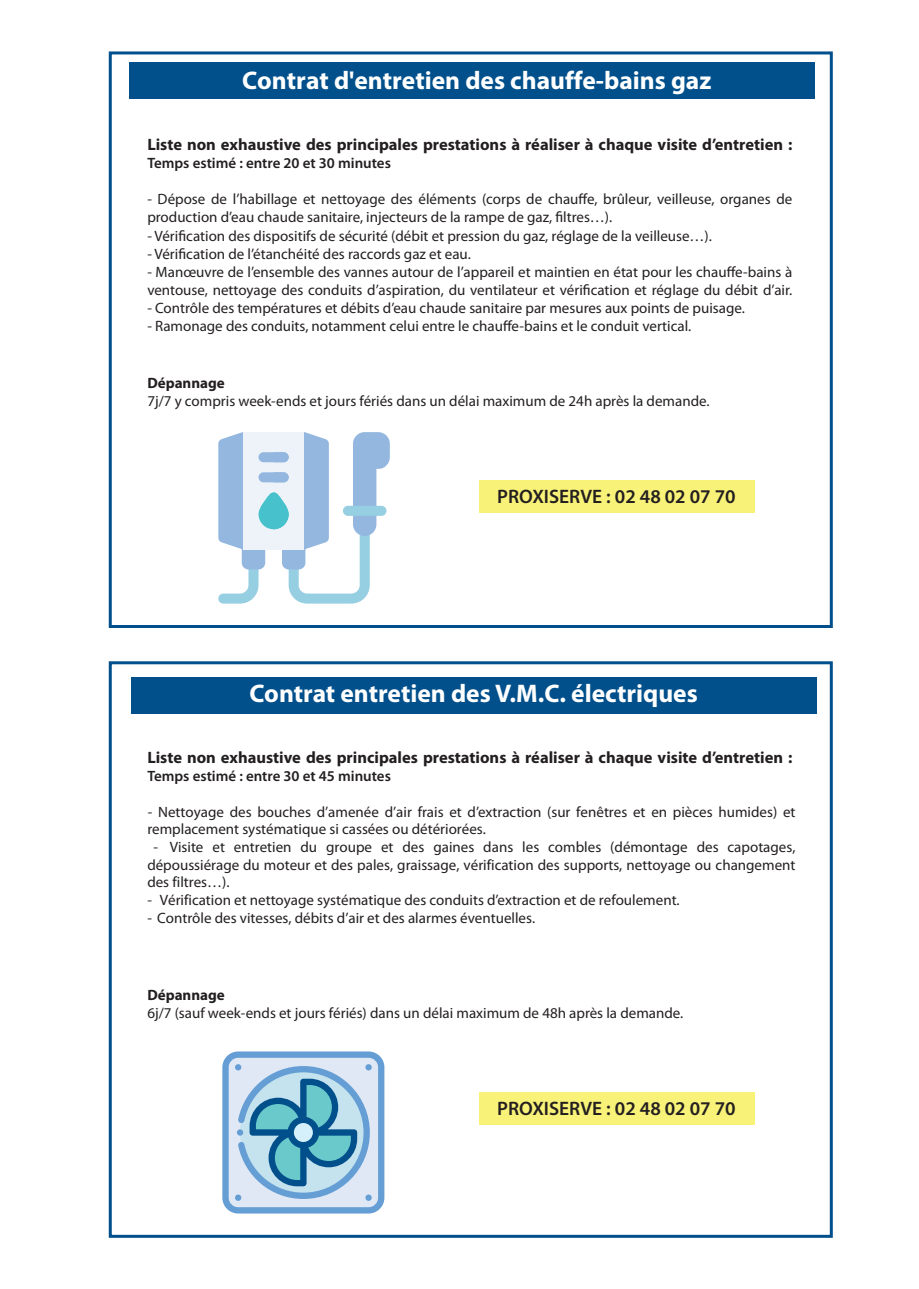
<style>
.page{position:relative;width:919px;height:1289px;background:#fff}
.page>*{position:absolute;margin:0;border:0;box-sizing:border-box;transform-origin:0 0}
.t1{font:700 25.5px "Myriad Pro";color:#fff}
.t2{font:600 19.5px "Myriad Pro";color:#231f20}
.t3{font:700 16.5px "Myriad Pro";color:#231f20}
.t4{font:15px/17.4px "Myriad Pro";color:#231f20}
.t5{font:600 15px "Myriad Pro";color:#231f20}
.t6{font:700 15px "Myriad Pro";color:#231f20}
</style>
<div class="page">
<div style="left:129px;top:63px;width:685px;height:36px;background:#01508b"></div>
<div style="left:131px;top:677px;width:685px;height:36px;background:#01508b"></div>
<div style="left:109px;top:51px;width:723px;height:577px;border:3px solid #01508b"></div>
<div style="left:109px;top:661px;width:723px;height:576px;border:3px solid #01508b"></div>
<div style="left:479px;top:480px;width:276px;height:32px;background:#f9f278"></div>
<svg style="left:218px;top:432px;width:172px;height:171px"></svg>
<div style="left:479px;top:1092px;width:276px;height:32px;background:#f9f278"></div>
<svg style="left:222px;top:1051px;width:162px;height:162px;background:#93bed9"></svg>
<h1 class="t1" style="left:242px;top:63px;width:471px">Contrat d'entretien des chauffe-bains gaz</h1>
<p class="t3" style="left:147px;top:139px;width:646px">Liste non exhaustive des principales prestations à réaliser à chaque visite d’entretien :</p>
<p class="t5" style="left:147px;top:158px;width:245px">Temps estimé : entre 20 et 30 minutes</p>
<p class="t4" style="left:147px;top:192px;width:646px;line-height:18px">- Dépose de l’habillage et nettoyage des éléments (corps de chauffe, brûleur, veilleuse, organes de production d’eau chaude sanitaire, injecteurs de la rampe de gaz, filtres…).</p>
<p class="t4" style="left:147px;top:228px;width:566px">- Vérification des dispositifs de sécurité (débit et pression du gaz, réglage de la veilleuse…).</p>
<p class="t4" style="left:147px;top:246px;width:325px">- Vérification de l’étanchéité des raccords gaz et eau.</p>
<p class="t4" style="left:147px;top:264px;width:646px;line-height:18px">- Manœuvre de l’ensemble des vannes autour de l’appareil et maintien en état pour les chauffe-bains à ventouse, nettoyage des conduits d’aspiration, du ventilateur et vérification et réglage du débit d’air.</p>
<p class="t4" style="left:147px;top:300px;width:599px">- Contrôle des températures et débits d’eau chaude sanitaire par mesures aux points de puisage.</p>
<p class="t4" style="left:147px;top:318px;width:545px">- Ramonage des conduits, notamment celui entre le chauffe-bains et le conduit vertical.</p>
<p class="t6" style="left:147px;top:377px;width:79px">Dépannage</p>
<p class="t4" style="left:147px;top:393px;width:563px">7j/7 y compris week-ends et jours fériés dans un délai maximum de 24h après la demande.</p>
<h2 class="t2" style="left:497px;top:489px;width:240px">PROXISERVE : 02 48 02 07 70</h2>
<h1 class="t1" style="left:249px;top:684px;width:449px">Contrat entretien des V.M.C. électriques</h1>
<p class="t3" style="left:147px;top:751px;width:646px">Liste non exhaustive des principales prestations à réaliser à chaque visite d’entretien :</p>
<p class="t5" style="left:147px;top:770px;width:245px">Temps estimé : entre 30 et 45 minutes</p>
<p class="t4" style="left:147px;top:804px;width:649px">- Nettoyage des bouches d’amenée d’air frais et d’extraction (sur fenêtres et en pièces humides) et remplacement systématique si cassées ou détériorées.</p>
<p class="t4" style="left:147px;top:839px;width:649px;text-align:justify;text-indent:6px">- Visite et entretien du groupe et des gaines dans les combles (démontage des capotages, dépoussiérage du moteur et des pales, graissage, vérification des supports, nettoyage ou changement des filtres…).</p>
<p class="t4" style="left:147px;top:892px;width:534px">- Vérification et nettoyage systématique des conduits d’extraction et de refoulement.</p>
<p class="t4" style="left:147px;top:910px;width:389px">- Contrôle des vitesses, débits d’air et des alarmes éventuelles.</p>
<p class="t6" style="left:147px;top:989px;width:79px">Dépannage</p>
<p class="t4" style="left:147px;top:1005px;width:537px">6j/7 (sauf week-ends et jours fériés) dans un délai maximum de 48h après la demande.</p>
<h2 class="t2" style="left:497px;top:1101px;width:240px">PROXISERVE : 02 48 02 07 70</h2>
</div>
